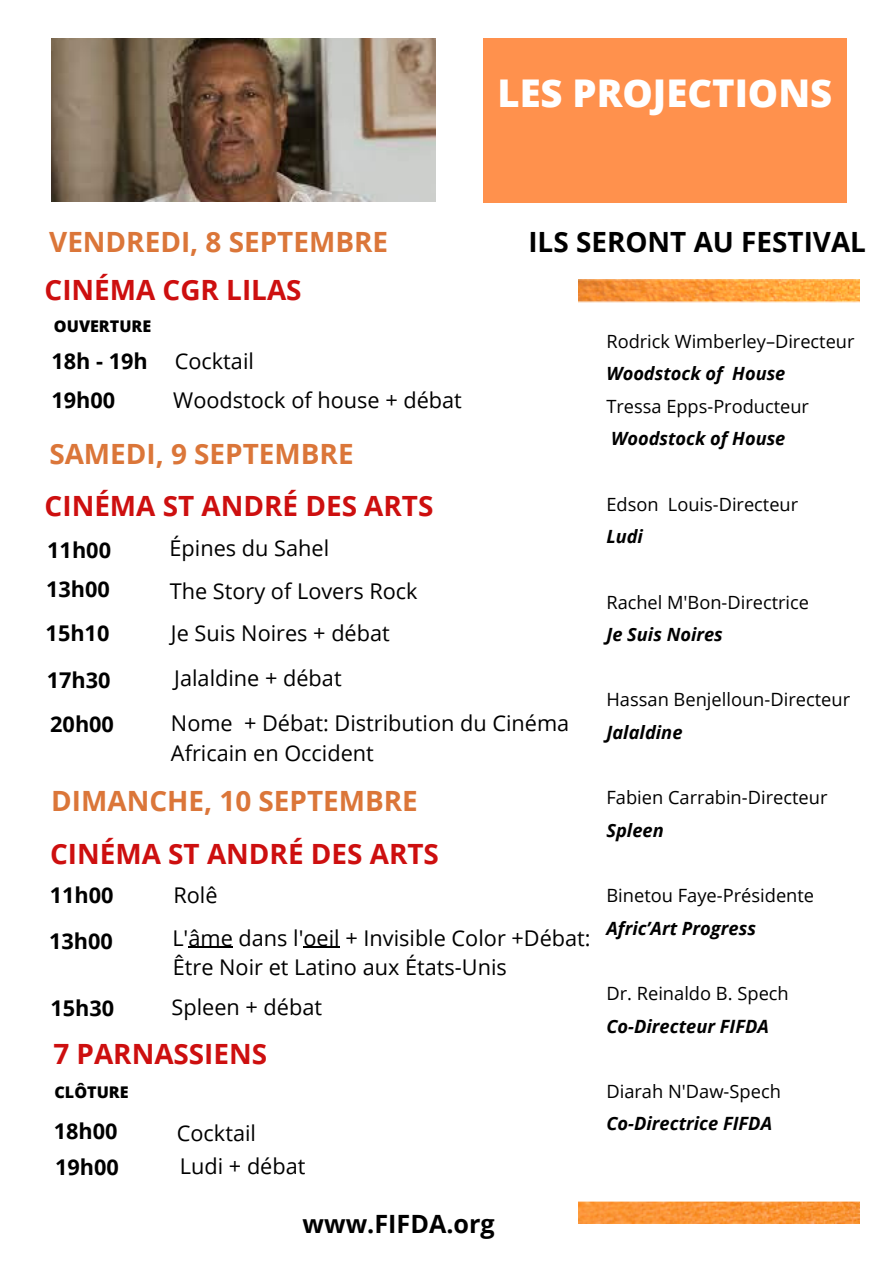
<style>
.page{position:relative;width:893px;height:1264px;background:#fff}
.page>*{position:absolute;margin:0;border:0;box-sizing:border-box;transform-origin:0 0}
.t1{font:800 38.25px "Open Sans";color:#fff}
.t2{font:700 27.9px "Open Sans";color:#cd0f0f}
.t3{font:700 27.9px "Open Sans";color:#db7639}
.t4{font:700 27.9px "Open Sans";color:#000}
.t5{font:700 25.2px "Open Sans";color:#000}
.t6{font:21.75px/30.3px "Open Sans";color:#000}
.t7{font:700 21.75px "Open Sans";color:#000}
.t8{font:18.3px/32.5px "Open Sans";color:#000}
.t9{font:italic 700 18.3px "Open Sans";color:#000}
.t10{font:18.15px "Open Sans";color:#000}
.t11{font:italic 700 18.15px "Open Sans";color:#000}
.t12{font:800 16.05px "Open Sans";color:#000}
.s1{font-weight:700;font-style:italic}
</style>
<div class="page">
<div style="left:483px;top:38px;width:363px;height:165px;background:#ff914d"></div>
<img style="left:51px;top:38px;width:384px;height:163px">
<hr style="left:188px;top:946px;width:45px;height:1px;background:#000">
<hr style="left:303px;top:946px;width:37px;height:1px;background:#000">
<img style="left:579px;top:279px;width:280px;height:944px">
<p class="t1" style="left:497px;top:66px;width:336px">LES PROJECTIONS</p>
<p class="t3" style="left:49px;top:222px;width:340px">VENDREDI, 8 SEPTEMBRE</p>
<p class="t2" style="left:45px;top:270px;width:258px">CINÉMA CGR LILAS</p>
<p class="t12" style="left:54px;top:315px;width:99px">OUVERTURE</p>
<p class="t7" style="left:51px;top:345px;width:98px">18h - 19h</p>
<p class="t6" style="left:175px;top:345px;width:81px">Cocktail</p>
<p class="t6" style="left:173px;top:384px;width:290px">Woodstock of house + débat</p>
<p class="t3" style="left:49px;top:434px;width:306px">SAMEDI, 9 SEPTEMBRE</p>
<p class="t2" style="left:45px;top:486px;width:390px">CINÉMA ST ANDRÉ DES ARTS</p>
<p class="t7" style="left:47px;top:534px;width:65px">11h00</p>
<p class="t6" style="left:170px;top:575px;width:249px">The Story of Lovers Rock</p>
<p class="t6" style="left:171px;top:617px;width:220px">Je Suis Noires + débat</p>
<p class="t6" style="left:174px;top:662px;width:169px">Jalaldine + débat</p>
<p class="t7" style="left:51px;top:384px;width:65px">19h00</p>
<p class="t6" style="left:169px;top:532px;width:161px">Épines du Sahel</p>
<p class="t7" style="left:46px;top:574px;width:65px">13h00</p>
<p class="t7" style="left:46px;top:618px;width:65px">15h10</p>
<p class="t7" style="left:47px;top:665px;width:65px">17h30</p>
<p class="t4" style="left:528px;top:223px;width:339px">ILS SERONT AU FESTIVAL</p>
<p class="t10" style="left:606px;top:328px;width:249px">Rodrick Wimberley–Directeur</p>
<p class="t11" style="left:606px;top:361px;width:180px">Woodstock of House</p>
<p class="t10" style="left:606px;top:393px;width:204px">Tressa Epps-Producteur</p>
<p class="t11" style="left:611px;top:426px;width:176px">Woodstock of House</p>
<p class="t10" style="left:606px;top:491px;width:193px">Edson Louis-Directeur</p>
<p class="t11" style="left:606px;top:524px;width:38px">Ludi</p>
<p class="t10" style="left:606px;top:589px;width:204px">Rachel M'Bon-Directrice</p>
<p class="t11" style="left:606px;top:621px;width:118px">Je Suis Noires</p>
<p class="t7" style="left:50px;top:708px;width:65px">20h00</p>
<p class="t6" style="left:171px;top:707px;width:400px">Nome + Débat: Distribution du Cinéma<br>Africain en Occident</p>
<p class="t3" style="left:51px;top:780px;width:368px">DIMANCHE, 10 SEPTEMBRE</p>
<p class="t2" style="left:50px;top:834px;width:390px">CINÉMA ST ANDRÉ DES ARTS</p>
<p class="t7" style="left:50px;top:879px;width:65px">11h00</p>
<p class="t7" style="left:49px;top:926px;width:65px">13h00</p>
<p class="t7" style="left:50px;top:992px;width:65px">15h30</p>
<p class="t6" style="left:173px;top:879px;width:46px">Rolê</p>
<p class="t6" style="left:172px;top:921px;width:420px">L'âme dans l'oeil + Invisible Color +Débat:</p>
<p class="t6" style="left:173px;top:951px;width:335px">Être Noir et Latino aux États-Unis</p>
<p class="t6" style="left:171px;top:991px;width:152px">Spleen + débat</p>
<p class="t2" style="left:53px;top:1034px;width:215px">7 PARNASSIENS</p>
<p class="t12" style="left:54px;top:1081px;width:76px">CLÔTURE</p>
<p class="t6" style="left:177px;top:1116px;width:81px">Cocktail</p>
<p class="t7" style="left:54px;top:1115px;width:65px">18h00</p>
<p class="t7" style="left:55px;top:1151px;width:65px">19h00</p>
<p class="t6" style="left:180px;top:1150px;width:127px">Ludi + débat</p>
<p class="t8" style="left:606px;top:683px;width:245px">Hassan Benjelloun-Directeur<br><span class="s1">Jalaldine</span></p>
<p class="t8" style="left:606px;top:780px;width:222px">Fabien Carrabin-Directeur</p>
<p class="t9" style="left:606px;top:817px;width:59px">Spleen</p>
<p class="t8" style="left:606px;top:878px;width:209px">Binetou Faye-Présidente<br><span class="s1">Afric’Art Progress</span></p>
<p class="t8" style="left:606px;top:976px;width:184px">Dr. Reinaldo B. Spech</p>
<p class="t9" style="left:606px;top:1012px;width:164px">Co-Directeur FIFDA</p>
<p class="t8" style="left:606px;top:1074px;width:176px">Diarah N'Daw-Spech</p>
<p class="t9" style="left:606px;top:1110px;width:167px">Co-Directrice FIFDA</p>
<p class="t5" style="left:302px;top:1206px;width:194px">www.FIFDA.org</p>
</div>
